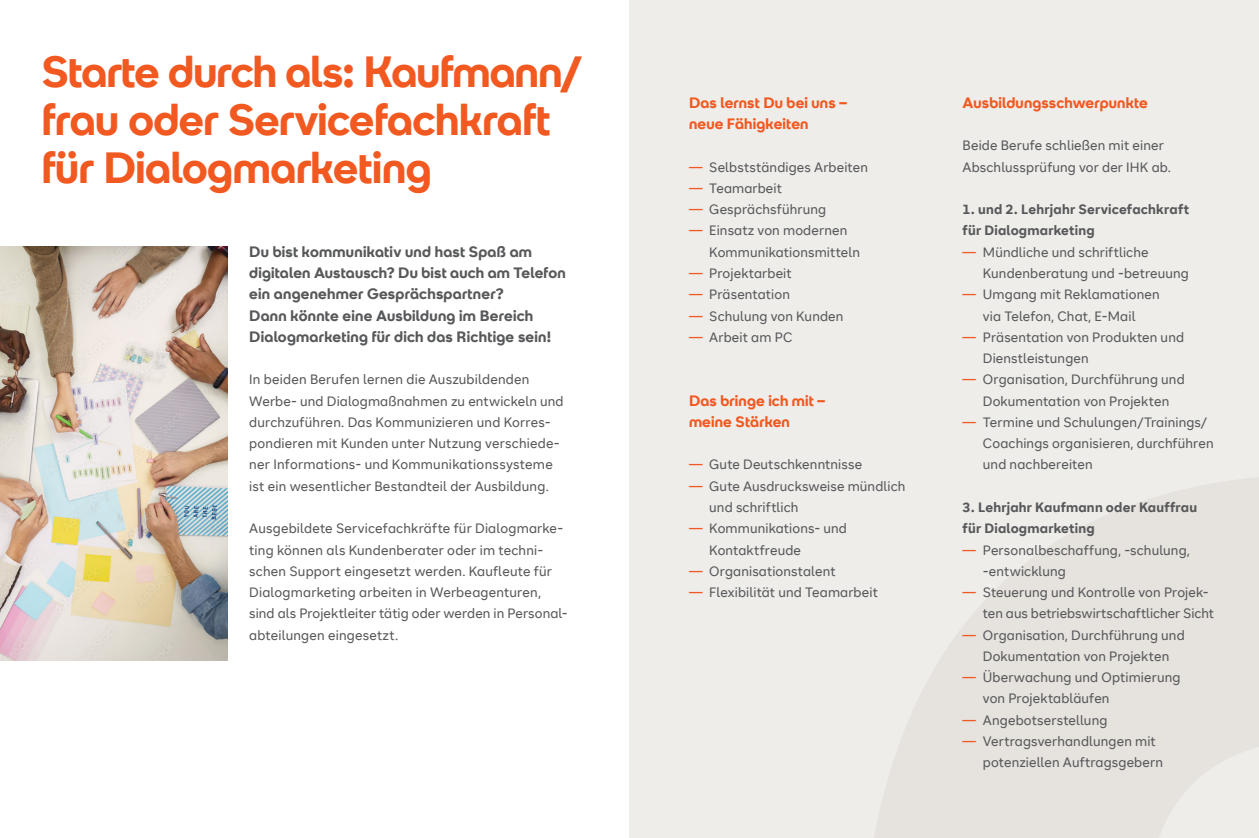
<style>
.page{position:relative;width:1259px;height:838px;background:#fff}
.page>*{position:absolute;margin:0;border:0;box-sizing:border-box;transform-origin:0 0}
.SRH_FS_PB_Headline_L{font:700 43.5px/48.3px "SRH Headline";letter-spacing:-.015em;color:#f15921}
.SRH_FS_PB_Subheadlin{font:700 15px/21.3px "SRH Headline";letter-spacing:.015em;color:#57585a}
.SRH_FS_PB_Subheadlin-2{font:700 15px/21.3px "SRH Headline";letter-spacing:.01em;color:#f15921}
.SRH_FS_PB_Copy_148x1{font:13.5px/21.3px "SRH Text";letter-spacing:.01em;color:#57585a}
.SRH_FS_PB_Subheadlin-3{font:13.5px/21.3px "SRH Text";letter-spacing:.01em;color:#57585a}
.SRH_FS_PB_Copy_148x1-2{font:700 13.5px/21.3px "SRH Text";letter-spacing:.02em;color:#57585a}
.s1{color:#f15921}
</style>
<div class="page">
<div style="left:629px;top:0;width:630px;height:838px;background:#eeedea"></div>
<img style="left:0;top:246px;width:228px;height:415px">
<svg style="left:874px;top:478px;width:385px;height:360px;fill:#e6e2de"></svg>
<p class="SRH_FS_PB_Headline_L" style="left:42px;top:47px;width:542px">Starte durch als: Kaufmann/ frau oder Servicefachkraft für Dialogmarketing</p>
<p class="SRH_FS_PB_Subheadlin" style="left:249px;top:241px;width:318px">Du bist kommunikativ und hast Spaß am digitalen Austausch? Du bist auch am Telefon ein angenehmer Gesprächspartner?<br>Dann könnte eine Ausbildung im Bereich Dialogmarketing für dich das Richtige sein!</p>
<p class="SRH_FS_PB_Copy_148x1" style="left:249px;top:369px;width:316px">In beiden Berufen lernen die Auszubildenden Werbe- und Dialogmaßnahmen zu entwickeln und durchzuführen. Das Kommunizieren und Korres&shy;pondieren mit Kunden unter Nutzung verschiede&shy;ner Informations- und Kommunikationssysteme ist ein wesentlicher Bestandteil der Ausbildung.</p>
<p class="SRH_FS_PB_Copy_148x1" style="left:249px;top:518px;width:320px">Ausgebildete Servicefachkräfte für Dialogmarke&shy;ting können als Kundenberater oder im techni&shy;schen Support eingesetzt werden. Kaufleute für Dialogmarketing arbeiten in Werbeagenturen, sind als Projektleiter tätig oder werden in Personal&shy;abteilungen eingesetzt.</p>
<p class="SRH_FS_PB_Subheadlin-2" style="left:689px;top:92px;width:159px">Das lernst Du bei uns – neue Fähigkeiten</p>
<p class="SRH_FS_PB_Copy_148x1" style="left:689px;top:156px;width:180px"><span class="s1">—</span> Selbstständiges Arbeiten</p>
<p class="SRH_FS_PB_Copy_148x1" style="left:689px;top:178px;width:95px"><span class="s1">—</span> Teamarbeit</p>
<p class="SRH_FS_PB_Copy_148x1" style="left:689px;top:199px;width:139px"><span class="s1">—</span> Gesprächsführung</p>
<p class="SRH_FS_PB_Copy_148x1" style="left:709px;top:220px;width:152px;text-indent:-20px"><span class="s1">—</span> Einsatz von modernen<br>Kommunikationsmitteln</p>
<p class="SRH_FS_PB_Copy_148x1" style="left:689px;top:263px;width:104px"><span class="s1">—</span> Projektarbeit</p>
<p class="SRH_FS_PB_Copy_148x1" style="left:689px;top:284px;width:102px"><span class="s1">—</span> Präsentation</p>
<p class="SRH_FS_PB_Copy_148x1" style="left:689px;top:305px;width:156px"><span class="s1">—</span> Schulung von Kunden</p>
<p class="SRH_FS_PB_Copy_148x1" style="left:689px;top:326px;width:105px"><span class="s1">—</span> Arbeit am PC</p>
<p class="SRH_FS_PB_Subheadlin-2" style="left:689px;top:390px;width:138px">Das bringe ich mit – meine Stärken</p>
<p class="SRH_FS_PB_Subheadlin-3" style="left:689px;top:454px;width:175px"><span class="s1">—</span> Gute Deutschkenntnisse</p>
<p class="SRH_FS_PB_Subheadlin-3" style="left:709px;top:475px;width:198px;text-indent:-20px"><span class="s1">—</span> Gute Ausdrucksweise mündlich und schriftlich</p>
<p class="SRH_FS_PB_Subheadlin-3" style="left:709px;top:518px;width:139px;text-indent:-20px"><span class="s1">—</span> Kommunikations- und<br>Kontaktfreude</p>
<p class="SRH_FS_PB_Subheadlin-3" style="left:689px;top:560px;width:148px"><span class="s1">—</span> Organisationstalent</p>
<p class="SRH_FS_PB_Subheadlin-3" style="left:689px;top:582px;width:190px"><span class="s1">—</span> Flexibilität und Teamarbeit</p>
<p class="SRH_FS_PB_Subheadlin-2" style="left:962px;top:92px;width:187px">Ausbildungsschwerpunkte</p>
<p class="SRH_FS_PB_Copy_148x1" style="left:962px;top:135px;width:210px">Beide Berufe schließen mit einer<br>Abschlussprüfung vor der IHK ab.</p>
<p class="SRH_FS_PB_Copy_148x1-2" style="left:962px;top:199px;width:228px">1. und 2. Lehrjahr Servicefachkraft für Dialogmarketing</p>
<p class="SRH_FS_PB_Copy_148x1" style="left:983px;top:241px;width:208px;text-indent:-20px"><span class="s1">—</span> Mündliche und schriftliche<br>Kundenberatung und -betreuung</p>
<p class="SRH_FS_PB_Copy_148x1" style="left:962px;top:284px;width:198px;text-align:center"><span class="s1">—</span> Umgang mit Reklamationen via Telefon, Chat, E-Mail</p>
<p class="SRH_FS_PB_Copy_148x1" style="left:983px;top:326px;width:203px;text-indent:-20px"><span class="s1">—</span> Präsentation von Produkten und<br>Dienstleistungen</p>
<p class="SRH_FS_PB_Copy_148x1" style="left:962px;top:369px;width:224px;text-align:center"><span class="s1">—</span> Organisation, Durchführung und<br>Dokumentation von Projekten</p>
<p class="SRH_FS_PB_Copy_148x1" style="left:983px;top:411px;width:232px;text-indent:-20px"><span class="s1">—</span> Termine und Schulungen/Trainings/<br>Coachings organisieren, durchführen und nachbereiten</p>
<p class="SRH_FS_PB_Copy_148x1-2" style="left:962px;top:496px;width:236px">3. Lehrjahr Kaufmann oder Kauffrau für Dialogmarketing</p>
<p class="SRH_FS_PB_Copy_148x1" style="left:983px;top:539px;width:209px;text-indent:-20px"><span class="s1">—</span> Personalbeschaffung, -schulung, -entwicklung</p>
<p class="SRH_FS_PB_Copy_148x1" style="left:983px;top:582px;width:233px;text-indent:-20px"><span class="s1">—</span> Steuerung und Kontrolle von Projek&shy;ten aus betriebswirtschaftlicher Sicht</p>
<p class="SRH_FS_PB_Copy_148x1" style="left:962px;top:624px;width:224px;text-align:center"><span class="s1">—</span> Organisation, Durchführung und<br>Dokumentation von Projekten</p>
<p class="SRH_FS_PB_Copy_148x1" style="left:983px;top:667px;width:199px;text-indent:-20px"><span class="s1">—</span> Überwachung und Optimierung von Projektabläufen</p>
<p class="SRH_FS_PB_Copy_148x1" style="left:962px;top:709px;width:146px"><span class="s1">—</span> Angebotserstellung</p>
<p class="SRH_FS_PB_Copy_148x1" style="left:983px;top:730px;width:181px;text-indent:-20px"><span class="s1">—</span> Vertragsverhandlungen mit potenziellen Auftragsgebern</p>
</div>
